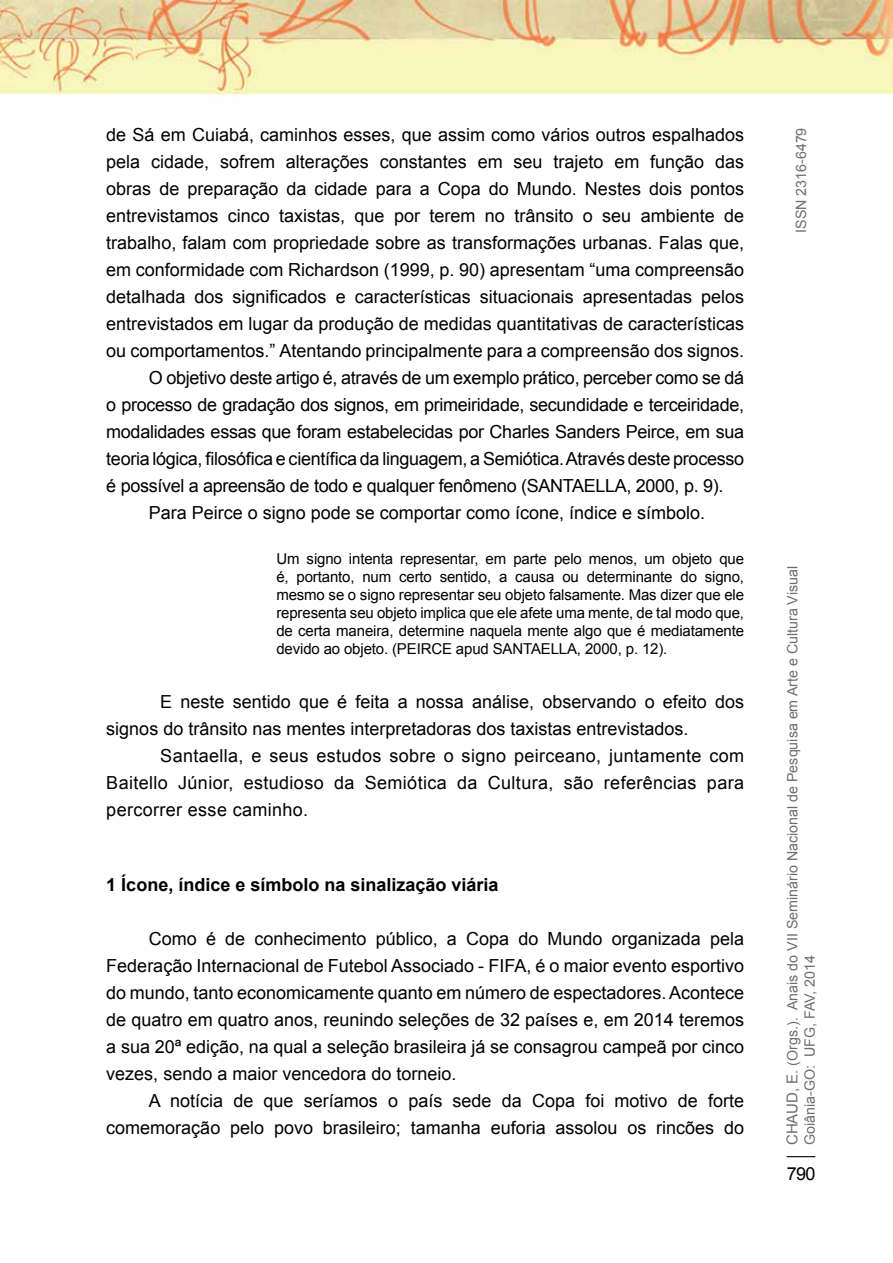
<style>
.page{position:relative;width:893px;height:1263px;background:#fff}
.page>*{position:absolute;margin:0;border:0;box-sizing:border-box;transform-origin:0 0}
.t1{font:18px/27px "Arial";color:#000;text-align:justify}
.t2{font:18px "Arial";letter-spacing:-.02em;color:#000}
.t3{font:700 18px "Arial";color:#000}
.t4{font:15px/18px "Arial";letter-spacing:-.01em;color:#000;text-align:justify}
.t5{font:14.25px/17.1px "Arial";color:#6d6e71}
.s1{font-size:15px}
</style>
<div class="page">
<svg style="left:787px;top:1156px;width:28px;height:1px"></svg>
<img style="left:0;top:0;width:893px;height:102px">
<p class="t1" style="left:106px;top:121px;width:639px">de Sá em Cuiabá, caminhos esses, que assim como vários outros espalhados</p>
<p class="t1" style="left:106px;top:148px;width:639px">pela cidade, sofrem alterações constantes em seu trajeto em função das</p>
<p class="t1" style="left:106px;top:175px;width:639px">obras de preparação da cidade para a Copa do Mundo. Nestes dois pontos</p>
<p class="t1" style="left:106px;top:202px;width:639px">entrevistamos cinco taxistas, que por terem no trânsito o seu ambiente de</p>
<p class="t1" style="left:106px;top:229px;width:639px">trabalho, falam com propriedade sobre as transformações urbanas. Falas que,</p>
<p class="t1" style="left:106px;top:256px;width:639px">em conformidade com Richardson (1999, p. 90) apresentam “uma compreensão</p>
<p class="t1" style="left:106px;top:283px;width:639px">detalhada dos significados e características situacionais apresentadas pelos</p>
<p class="t1" style="left:106px;top:310px;width:639px">entrevistados em lugar da produção de medidas quantitativas de características</p>
<p class="t1" style="left:106px;top:337px;width:639px">ou comportamentos.” Atentando principalmente para a compreensão dos signos.</p>
<p class="t2" style="left:149px;top:366px;width:597px">O objetivo deste artigo é, através de um exemplo prático, perceber como se dá</p>
<p class="t2" style="left:106px;top:393px;width:639px">o processo de gradação dos signos, em primeiridade, secundidade e terceiridade,</p>
<p class="t2" style="left:106px;top:420px;width:639px">modalidades essas que foram estabelecidas por Charles Sanders Peirce, em sua</p>
<p class="t2" style="left:106px;top:447px;width:639px">teoria lógica, filosófica e científica da linguagem, a Semiótica. Através deste processo</p>
<p class="t2" style="left:106px;top:474px;width:619px">é possível a apreensão de todo e qualquer fenômeno (SANTAELLA, 2000, p. 9).</p>
<p class="t1" style="left:149px;top:499px;width:558px">Para Peirce o signo pode se comportar como ícone, índice e símbolo.</p>
<p class="t4" style="left:276px;top:550px;width:469px">Um signo intenta representar, em parte pelo menos, um objeto que é, portanto, num certo sentido, a causa ou determinante do signo, mesmo se o signo representar seu objeto falsamente. Mas dizer que ele representa seu objeto implica que ele afete uma mente, de tal modo que, de certa maneira, determine naquela mente algo que é mediatamente devido ao objeto. (PEIRCE apud SANTAELLA, 2000, p. 12).</p>
<p class="t1" style="left:106px;top:688px;width:639px;text-indent:54px">E neste sentido que é feita a nossa análise, observando o efeito dos signos do trânsito nas mentes interpretadoras dos taxistas entrevistados.</p>
<p class="t1" style="left:106px;top:742px;width:639px;text-indent:54px">Santaella, e seus estudos sobre o signo peirceano, juntamente com Baitello Júnior, estudioso da Semiótica da Cultura, são referências para percorrer esse caminho.</p>
<p class="t3" style="left:106px;top:873px;width:394px">1 Ícone, índice e símbolo na sinalização viária</p>
<p class="t1" style="left:106px;top:926px;width:639px;text-indent:43px">Como é de conhecimento público, a Copa do Mundo organizada pela Federação Internacional de Futebol Associado - FIFA, é o maior evento esportivo do mundo, tanto economicamente quanto em número de espectadores. Acontece de quatro em quatro anos, reunindo seleções de 32 países e, em 2014 teremos a sua 20ª edição, na qual a seleção brasileira já se consagrou campeã por cinco vezes, sendo a maior vencedora do torneio.</p>
<p class="t1" style="left:106px;top:1088px;width:639px;text-align:right">A notícia de que seríamos o país sede da Copa foi motivo de forte comemoração pelo povo brasileiro; tamanha euforia assolou os rincões do</p>
<p class="t5" style="left:793px;top:233px;width:107px;rotate:-90deg">ISSN 2316-6479</p>
<p class="t5" style="left:784px;top:1145px;width:581px;rotate:-90deg"><span class="s1">Chaud, E</span>. (Orgs.). Anais do VII Seminário Nacional de Pesquisa em Arte e Cultura Visual<br>Goiânia-GO: U FG, FAV, 2014</p>
<p class="t1" style="left:787px;top:1160px;width:30px">790</p>
</div>
